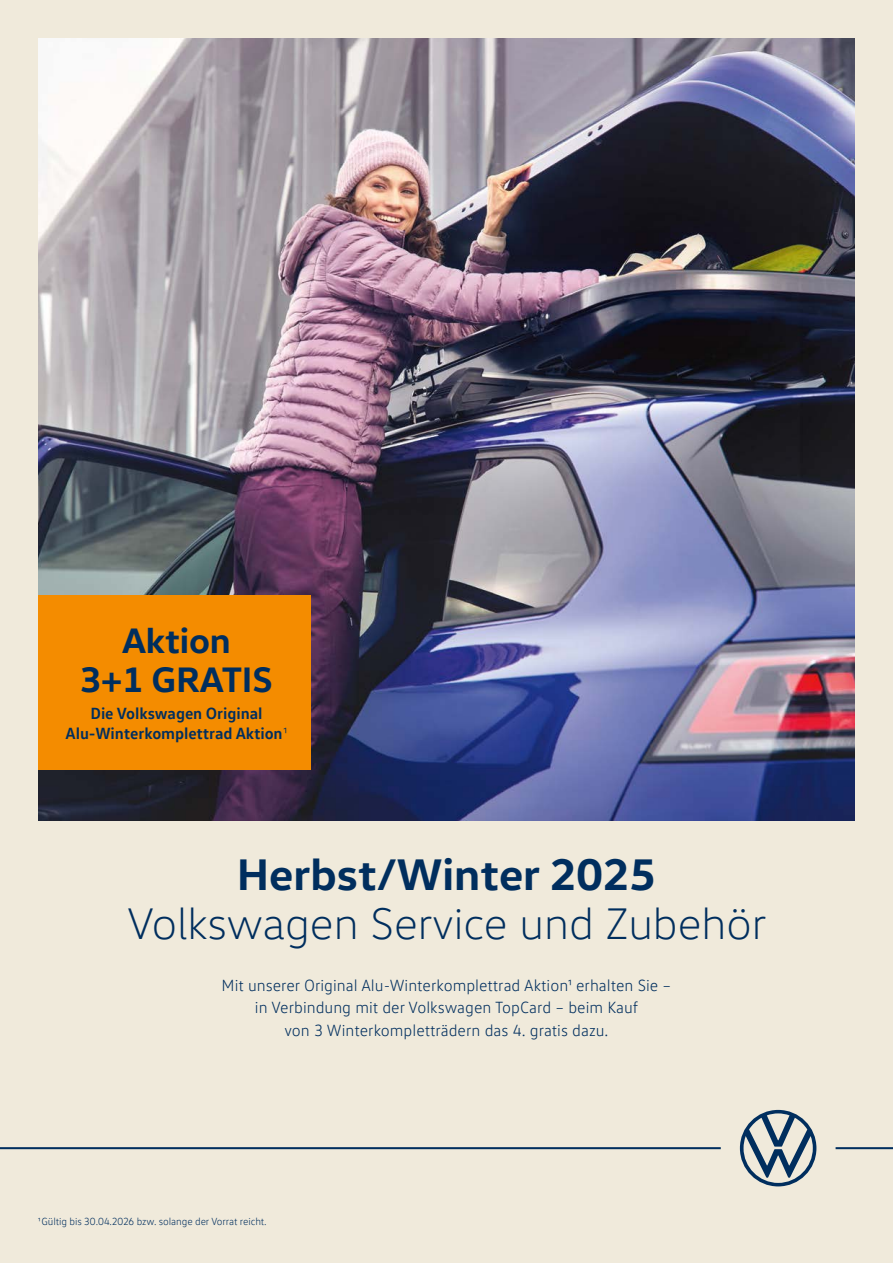
<style>
.page{position:relative;width:893px;height:1263px;background:#f0eadb}
.page>*{position:absolute;margin:0;border:0;box-sizing:border-box;transform-origin:0 0}
.t1{font:300 45px "VW Head";color:#002e5e}
.t2{font:700 45px "VW Head";color:#002e5e}
.t3{font:700 36px/39px "VW Head";letter-spacing:-.005em;color:#002e5e;text-align:center}
.t4{font:300 16.5px/22.4px "VW Text";color:#002e5e;text-align:center}
.t5{font:700 16.5px/19.8px "VW Text";letter-spacing:-.005em;color:#002e5e;text-align:center}
.t6{font:300 10.5px "VW Text";letter-spacing:-.01em;color:#002e5e}
.s1{font-weight:300}
</style>
<div class="page">
<img style="left:38px;top:38px;width:817px;height:783px">
<svg style="left:740px;top:1110px;width:76px;height:76px"></svg>
<hr style="left:836px;top:1147px;width:57px;height:2px;background:#002e5e">
<hr style="left:0;top:1147px;width:721px;height:2px;background:#002e5e">
<div style="left:38px;top:595px;width:272px;height:175px;background:#f48c00"></div>
<h2 class="t3" style="left:80px;top:620px;width:194px">Aktion<br>3+1 GRATIS</h2>
<p class="t5" style="left:66px;top:702px;width:223px">Die Volkswagen Original<br>Alu-Winterkomplettrad Aktion<span class="s1">1</span></p>
<h1 class="t2" style="left:237px;top:845px;width:420px">Herbst/Winter 2025</h1>
<h1 class="t1" style="left:128px;top:897px;width:640px">Volkswagen Service und Zubehör</h1>
<p class="t4" style="left:222px;top:974px;width:451px">Mit unserer Original Alu-Winterkomplettrad Aktion1 erhalten Sie – in Verbindung mit der Volkswagen TopCard – beim Kauf<br>von 3 Winterkompletträdern das 4. gratis dazu.</p>
<p class="t6" style="left:38px;top:1215px;width:230px">1Gültig bis 30.04.2026 bzw. solange der Vorrat reicht.</p>
</div>
